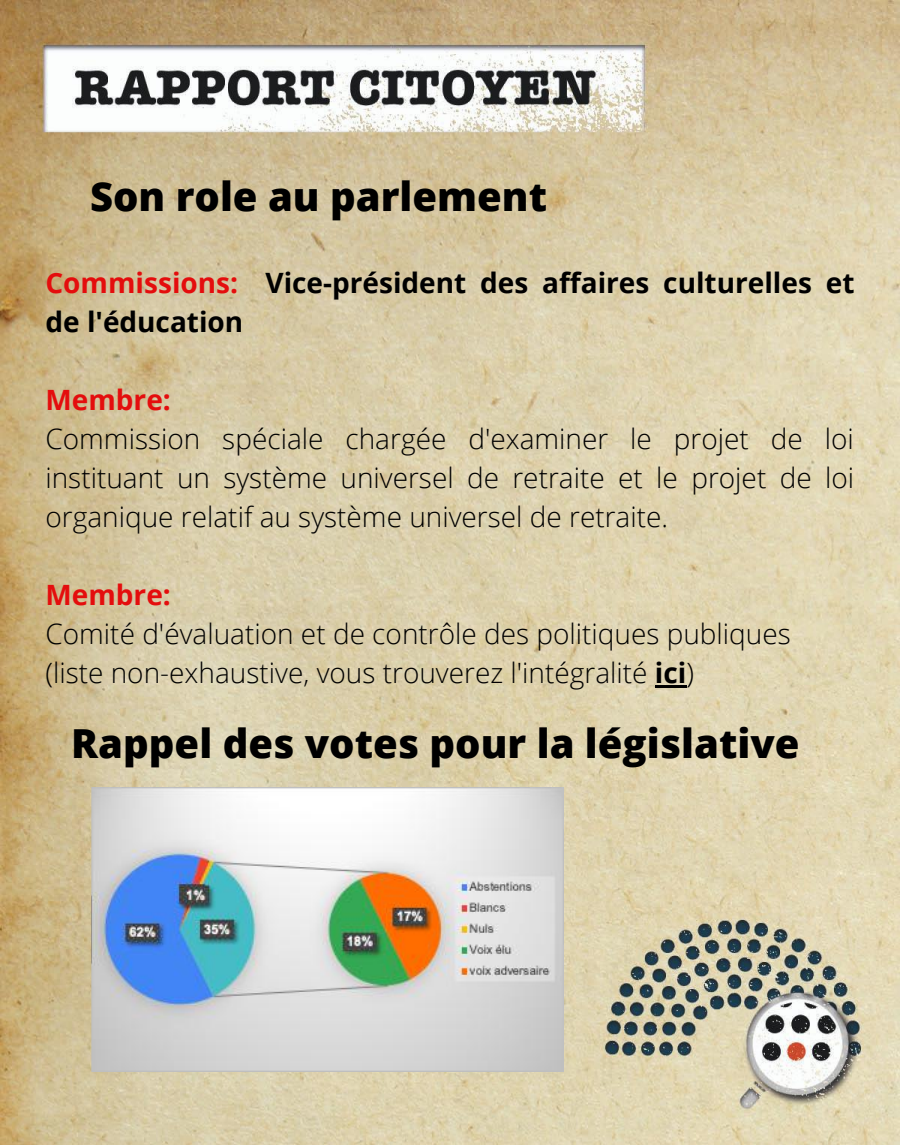
<style>
.page{position:relative;width:900px;height:1145px;background:#fff}
.page>*{position:absolute;margin:0;border:0;box-sizing:border-box;transform-origin:0 0}
.t1{font:800 40px "Open Sans";color:#000}
.t2{font:300 28px/39px "Open Sans";color:#000;text-align:justify}
.t3{font:700 28px/39px "Open Sans";color:#000}
.t4{font:700 28px "Open Sans";color:#e40d0d}
.s1{color:#e40d0d}
.s2{font-weight:700}
</style>
<div class="page">
<img style="left:0;top:0;width:900px;height:1144px">
<hr style="left:655px;top:685px;width:31px;height:2px;background:#000">
<img style="left:90px;top:787px;width:473px;height:284px">
<h1 class="t1" style="left:90px;top:168px;width:459px">Son role au parlement</h1>
<p class="t3" style="left:45px;top:263px;width:811px"><span class="s1">Commissions:</span> Vice-président des affaires culturelles et de l'éducation</p>
<p class="t4" style="left:45px;top:380px;width:127px">Membre:</p>
<p class="t2" style="left:45px;top:419px;width:810px">Commission spéciale chargée d'examiner le projet de loi instituant un système universel de retraite et le projet de loi organique relatif au système universel de retraite.</p>
<p class="t4" style="left:45px;top:575px;width:127px">Membre:</p>
<p class="t2" style="left:45px;top:614px;width:747px">Comité d'évaluation et de contrôle des politiques publiques (liste non-exhaustive, vous trouverez l'intégralité <span class="s2">ici</span>)</p>
<h1 class="t1" style="left:71px;top:715px;width:730px">Rappel des votes pour la législative</h1>
</div>
